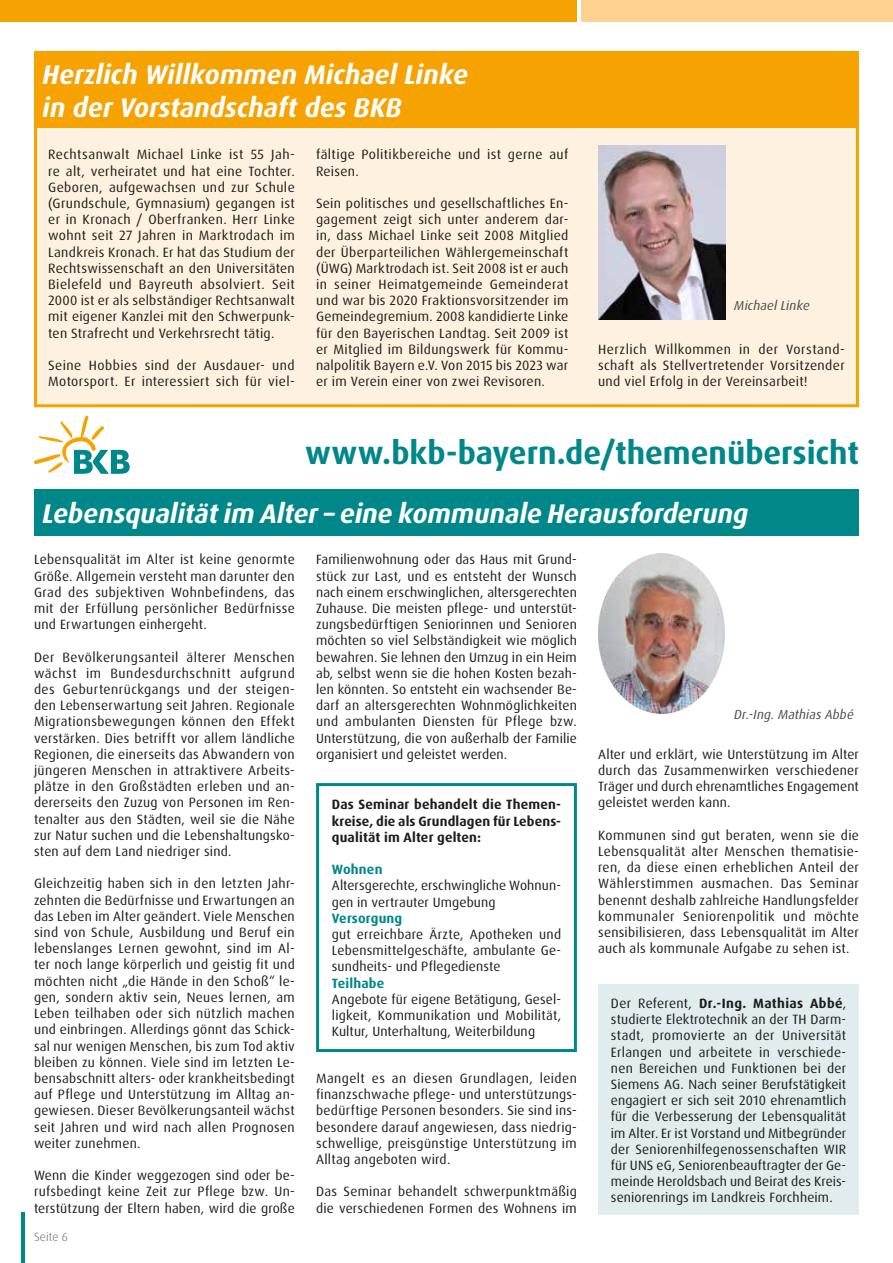
<style>
.page{position:relative;width:893px;height:1263px;background:#fff}
.page>*{position:absolute;margin:0;border:0;box-sizing:border-box;transform-origin:0 0}
.t1{font:700 31.95px "Dax Pro";color:#008789}
.t2{font:italic 700 27px/32.4px "Dax Pro";color:#fff}
.t3{font:13.5px/16.2px "Dax Pro";letter-spacing:.015em;color:#1d1d1b;text-align:justify}
.t4{font:700 13.5px/16.2px "Dax Pro";letter-spacing:.01em;color:#1d1d1b;text-align:justify}
.t5{font:700 13.5px "Dax Pro";letter-spacing:.015em;color:#008789}
.t6{font:italic 13.05px "Dax Pro";letter-spacing:.01em;color:#4a4a49}
.t7{font:300 12px "Dax Pro";letter-spacing:.005em;color:#646363}
.s1{font-weight:700}
</style>
<div class="page">
<hr style="left:21px;top:1212px;width:4px;height:51px;background:#008789">
<div style="left:581px;top:0;width:312px;height:21px;background:#fdd290"></div>
<div style="left:0;top:0;width:577px;height:21px;background:#f6a200"></div>
<div style="left:34px;top:489px;width:825px;height:46px;background:#008789"></div>
<div style="left:598px;top:984px;width:261px;height:231px;background:#e0ecee"></div>
<div style="left:316px;top:783px;width:261px;height:269px;border:3px solid #008789"></div>
<img style="left:598px;top:554px;width:126px;height:159px">
<div style="left:34px;top:64px;width:825px;height:343px;background:#fff1df;border:3px solid #f6a200"></div>
<div style="left:34px;top:51px;width:825px;height:77px;background:#f6a200"></div>
<img style="left:598px;top:145px;width:128px;height:174px">
<svg style="left:34px;top:416px;width:96px;height:58px"></svg>
<h2 class="t2" style="left:43px;top:59px;width:427px">Herzlich Willkommen Michael Linke in der Vorstandschaft des BKB</h2>
<p class="t3" style="left:48px;top:147px;width:248px">Rechtsanwalt Michael Linke ist 55 Jah&shy;re alt, verheiratet und hat eine Tochter.<br>Geboren, aufgewachsen und zur Schule (Grundschule, Gymnasium) gegangen ist er in Kronach / Oberfranken. Herr Linke wohnt seit 27 Jahren in Marktrodach im Landkreis Kronach. Er hat das Studium der Rechtswissenschaft an den Universitäten Bielefeld und Bayreuth absolviert. Seit 2000 ist er als selbständiger Rechtsanwalt mit eigener Kanzlei mit den Schwerpunk&shy;ten Strafrecht und Verkehrsrecht tätig.</p>
<p class="t3" style="left:48px;top:357px;width:248px">Seine Hobbies sind der Ausdauer- und<br>Motorsport. Er interessiert sich für viel-</p>
<p class="t3" style="left:316px;top:147px;width:254px">fältige Politikbereiche und ist gerne auf<br>Reisen.</p>
<p class="t3" style="left:316px;top:195px;width:254px">Sein politisches und gesellschaftliches En&shy;gagement zeigt sich unter anderem dar&shy;in, dass Michael Linke seit 2008 Mitglied der Überparteilichen Wählergemeinschaft (ÜWG) Marktrodach ist. Seit 2008 ist er auch in seiner Heimatgemeinde Gemeinderat und war bis 2020 Fraktionsvorsitzender im Gemeindegremium. 2008 kandidierte Linke für den Bayerischen Landtag. Seit 2009 ist er Mitglied im Bildungswerk für Kommu&shy;nalpolitik Bayern e.V. Von 2015 bis 2023 war er im Verein einer von zwei Revisoren.</p>
<p class="t6" style="left:734px;top:297px;width:77px">Michael Linke</p>
<p class="t3" style="left:598px;top:341px;width:248px">Herzlich Willkommen in der Vorstand&shy;schaft als Stellvertretender Vorsitzender und viel Erfolg in der Vereinsarbeit!</p>
<h1 class="t1" style="left:305px;top:432px;width:555px">www.bkb-bayern.de/themenübersicht</h1>
<h2 class="t2" style="left:43px;top:497px;width:707px">Lebensqualität im Alter – eine kommunale Herausforderung</h2>
<p class="t3" style="left:34px;top:552px;width:262px">Lebensqualität im Alter ist keine genormte Größe. Allgemein versteht man darunter den Grad des subjektiven Wohnbefindens, das mit der Erfüllung persönlicher Bedürfnisse und Erwartungen einhergeht.</p>
<p class="t3" style="left:34px;top:649px;width:262px">Der Bevölkerungsanteil älterer Menschen wächst im Bundesdurchschnitt aufgrund des Geburtenrückgangs und der steigen&shy;den Lebenserwartung seit Jahren. Regionale Migrationsbewegungen können den Effekt verstärken. Dies betrifft vor allem ländliche Regionen, die einerseits das Abwandern von jüngeren Menschen in attraktivere Arbeits&shy;plätze in den Großstädten erleben und an&shy;dererseits den Zuzug von Personen im Ren&shy;tenalter aus den Städten, weil sie die Nähe zur Natur suchen und die Lebenshaltungsko&shy;sten auf dem Land niedriger sind.</p>
<p class="t3" style="left:34px;top:876px;width:262px">Gleichzeitig haben sich in den letzten Jahr&shy;zehnten die Bedürfnisse und Erwartungen an das Leben im Alter geändert. Viele Menschen sind von Schule, Ausbildung und Beruf ein lebenslanges Lernen gewohnt, sind im Al&shy;ter noch lange körperlich und geistig fit und möchten nicht „die Hände in den Schoß“ le&shy;gen, sondern aktiv sein, Neues lernen, am Leben teilhaben oder sich nützlich machen und einbringen. Allerdings gönnt das Schick&shy;sal nur wenigen Menschen, bis zum Tod aktiv bleiben zu können. Viele sind im letzten Le&shy;bensabschnitt alters- oder krankheitsbedingt auf Pflege und Unterstützung im Alltag an&shy;gewiesen. Dieser Bevölkerungsanteil wächst seit Jahren und wird nach allen Prognosen weiter zunehmen.</p>
<p class="t3" style="left:34px;top:1167px;width:262px">Wenn die Kinder weggezogen sind oder be&shy;rufsbedingt keine Zeit zur Pflege bzw. Un&shy;terstützung der Eltern haben, wird die große</p>
<p class="t7" style="left:34px;top:1229px;width:35px">Seite 6</p>
<p class="t3" style="left:316px;top:552px;width:262px">Familienwohnung oder das Haus mit Grund&shy;stück zur Last, und es entsteht der Wunsch nach einem erschwinglichen, altersgerechten Zuhause. Die meisten pflege- und unterstüt&shy;zungsbedürftigen Seniorinnen und Senioren möchten so viel Selbständigkeit wie möglich bewahren. Sie lehnen den Umzug in ein Heim ab, selbst wenn sie die hohen Kosten bezah&shy;len könnten. So entsteht ein wachsender Be&shy;darf an altersgerechten Wohnmöglichkeiten und ambulanten Diensten für Pflege bzw.<br>Unterstützung, die von außerhalb der Familie organisiert und geleistet werden.</p>
<p class="t4" style="left:332px;top:797px;width:231px">Das Seminar behandelt die Themen&shy;kreise, die als Grundlagen für Lebens&shy;qualität im Alter gelten:</p>
<p class="t5" style="left:332px;top:861px;width:52px">Wohnen</p>
<p class="t3" style="left:332px;top:878px;width:231px">Altersgerechte, erschwingliche Wohnun&shy;gen in vertrauter Umgebung</p>
<p class="t5" style="left:332px;top:909px;width:72px">Versorgung</p>
<p class="t3" style="left:332px;top:926px;width:231px">gut erreichbare Ärzte, Apotheken und Lebensmittelgeschäfte, ambulante Ge&shy;sundheits- und Pflegedienste</p>
<p class="t5" style="left:332px;top:974px;width:54px">Teilhabe</p>
<p class="t3" style="left:332px;top:991px;width:231px">Angebote für eigene Betätigung, Gesel&shy;ligkeit, Kommunikation und Mobilität, Kultur, Unterhaltung, Weiterbildung</p>
<p class="t3" style="left:316px;top:1070px;width:262px">Mangelt es an diesen Grundlagen, leiden finanzschwache pflege- und unterstützungs&shy;bedürftige Personen besonders. Sie sind ins&shy;besondere darauf angewiesen, dass niedrig&shy;schwellige, preisgünstige Unterstützung im Alltag angeboten wird.</p>
<p class="t3" style="left:316px;top:1183px;width:262px">Das Seminar behandelt schwerpunktmäßig die verschiedenen Formen des Wohnens im</p>
<p class="t6" style="left:734px;top:706px;width:121px">Dr.-Ing. Mathias Abbé</p>
<p class="t3" style="left:598px;top:746px;width:262px">Alter und erklärt, wie Unterstützung im Alter durch das Zusammenwirken verschiedener Träger und durch ehrenamtliches Engagement geleistet werden kann.</p>
<p class="t3" style="left:598px;top:827px;width:262px">Kommunen sind gut beraten, wenn sie die Lebensqualität alter Menschen thematisie&shy;ren, da diese einen erheblichen Anteil der Wählerstimmen ausmachen. Das Seminar benennt deshalb zahlreiche Handlungsfelder kommunaler Seniorenpolitik und möchte sensibilisieren, dass Lebensqualität im Alter auch als kommunale Aufgabe zu sehen ist.</p>
<p class="t3" style="left:611px;top:995px;width:237px">Der Referent, <span class="s1">Dr.-Ing. Mathias Abbé</span>, studierte Elektrotechnik an der TH Darm&shy;stadt, promovierte an der Universität Erlangen und arbeitete in verschiede&shy;nen Bereichen und Funktionen bei der Siemens AG. Nach seiner Berufstätigkeit engagiert er sich seit 2010 ehrenamtlich für die Verbesserung der Lebensqualität im Alter. Er ist Vorstand und Mitbegründer der Seniorenhilfegenossenschaften WIR für UNS eG, Seniorenbeauftragter der Ge&shy;meinde Heroldsbach und Beirat des Kreis&shy;seniorenrings im Landkreis Forchheim.</p>
</div>
